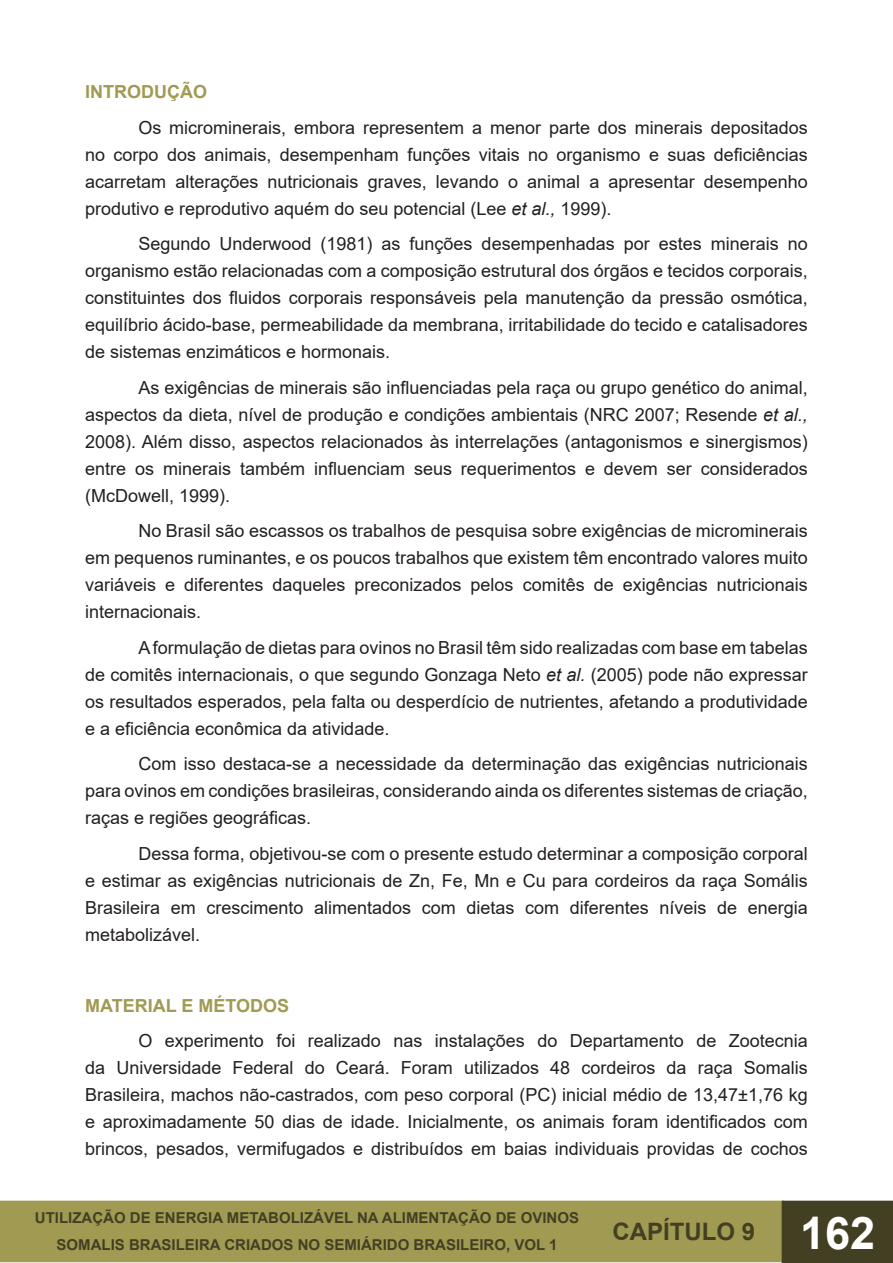
<style>
.page{position:relative;width:893px;height:1263px;background:#fff}
.page>*{position:absolute;margin:0;border:0;box-sizing:border-box;transform-origin:0 0}
.t1{font:700 24px "Arial";color:#433f23}
.t2{font:18px/27px "Arial";color:#231f20;text-align:justify}
.t3{font:700 18px "Arial";color:#a19a52}
.t4{font:700 15px/27px "Arial";color:#433f23;text-align:center}
.s1{font-style:italic}
.s2{font-size:45px;color:#fff}
</style>
<div class="page">
<div style="left:1px;top:1201px;width:782px;height:60px;background:#a19a52"></div>
<div style="left:0;top:1201px;width:784px;height:61px;border:2px solid #a19a52"></div>
<div style="left:782px;top:1201px;width:111px;height:62px;background:#433f23"></div>
<p class="t3" style="left:85px;top:79px;width:123px">INTRODUÇÃO</p>
<p class="t2" style="left:85px;top:114px;width:724px;text-indent:53px">Os microminerais, embora representem a menor parte dos minerais depositados no corpo dos animais, desempenham funções vitais no organismo e suas deficiências acarretam alterações nutricionais graves, levando o animal a apresentar desempenho produtivo e reprodutivo aquém do seu potencial (Lee <span class="s1">et al.,</span> 1999).</p>
<p class="t2" style="left:85px;top:230px;width:724px;text-indent:53px">Segundo Underwood (1981) as funções desempenhadas por estes minerais no organismo estão relacionadas com a composição estrutural dos órgãos e tecidos corporais, constituintes dos fluidos corporais responsáveis pela manutenção da pressão osmótica, equilíbrio ácido-base, permeabilidade da membrana, irritabilidade do tecido e catalisadores de sistemas enzimáticos e hormonais.</p>
<p class="t2" style="left:85px;top:374px;width:724px;text-indent:53px">As exigências de minerais são influenciadas pela raça ou grupo genético do animal, aspectos da dieta, nível de produção e condições ambientais (NRC 2007; Resende <span class="s1">et al., </span>2008). Além disso, aspectos relacionados às interrelações (antagonismos e sinergismos) entre os minerais também influenciam seus requerimentos e devem ser considerados (McDowell, 1999).</p>
<p class="t2" style="left:85px;top:517px;width:724px;text-indent:53px">No Brasil são escassos os trabalhos de pesquisa sobre exigências de microminerais em pequenos ruminantes, e os poucos trabalhos que existem têm encontrado valores muito variáveis e diferentes daqueles preconizados pelos comitês de exigências nutricionais internacionais.</p>
<p class="t2" style="left:85px;top:634px;width:724px;text-indent:53px">A formulação de dietas para ovinos no Brasil têm sido realizadas com base em tabelas de comitês internacionais, o que segundo Gonzaga Neto <span class="s1">et al.</span> (2005) pode não expressar os resultados esperados, pela falta ou desperdício de nutrientes, afetando a produtividade e a eficiência econômica da atividade.</p>
<p class="t2" style="left:85px;top:750px;width:724px;text-indent:53px">Com isso destaca-se a necessidade da determinação das exigências nutricionais para ovinos em condições brasileiras, considerando ainda os diferentes sistemas de criação, raças e regiões geográficas.</p>
<p class="t2" style="left:85px;top:840px;width:724px;text-indent:53px">Dessa forma, objetivou-se com o presente estudo determinar a composição corporal e estimar as exigências nutricionais de Zn, Fe, Mn e Cu para cordeiros da raça Somális Brasileira em crescimento alimentados com dietas com diferentes níveis de energia metabolizável.</p>
<p class="t3" style="left:85px;top:993px;width:206px">MATERIAL E MÉTODOS</p>
<p class="t2" style="left:85px;top:1027px;width:724px;text-indent:53px">O experimento foi realizado nas instalações do Departamento de Zootecnia da Universidade Federal do Ceará. Foram utilizados 48 cordeiros da raça Somalis Brasileira, machos não-castrados, com peso corporal (PC) inicial médio de 13,47±1,76 kg e aproximadamente 50 dias de idade. Inicialmente, os animais foram identificados com brincos, pesados, vermifugados e distribuídos em baias individuais providas de cochos</p>
<p class="t4" style="left:35px;top:1205px;width:546px">UTILIZAÇÃO DE ENERGIA METABOLIZÁVEL NA ALIMENTAÇÃO DE OVINOS<br>SOMALIS BRASILEIRA CRIADOS NO SEMIÁRIDO BRASILEIRO, VOL 1</p>
<h1 class="t1" style="left:612px;top:1215px;width:264px">CAPÍTULO 9 <span class="s2">162</span></h1>
</div>
